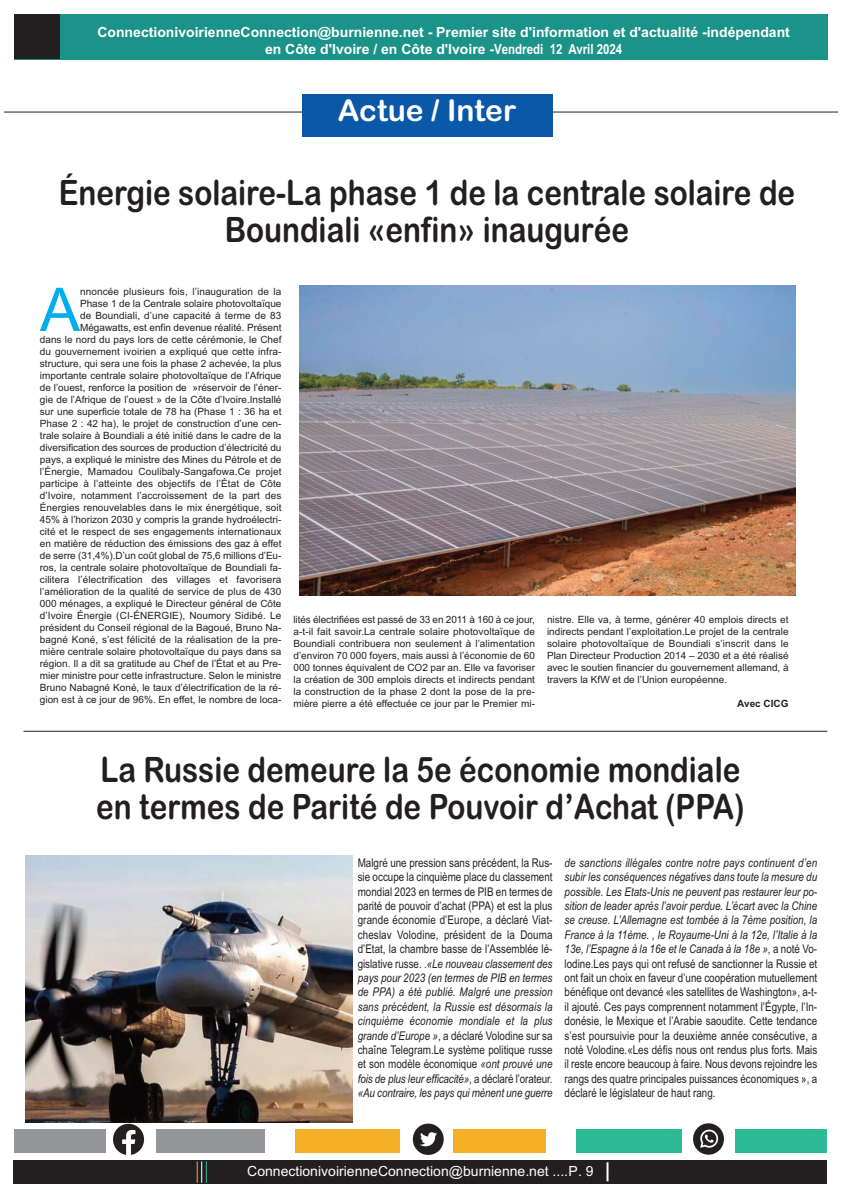
<style>
.page{position:relative;width:842px;height:1191px;background:#fff}
.page>*{position:absolute;margin:0;border:0;box-sizing:border-box;transform-origin:0 0}
.t1{font:60.2px "Arial";color:#00aeef}
.t2{font:35px/37px "Arial Rounded MT Bold";color:#231f20;text-align:center;scale:.85 1}
.t3{font:30px "Arial Rounded MT Bold";color:#fff}
.t4{font:700 14px/16.8px "Arial";color:#fff;text-align:center}
.t5{font:14px "Arial";color:#fff}
.t6{font:12px/14.4px "Arial Narrow";color:#231f20;text-align:justify}
.t7{font:10px/12px "Arial";color:#231f20;text-align:justify}
.t8{font:700 10px "Arial";color:#231f20}
.s1{font-family:"Arial Narrow"}
.s2{font-style:italic}
</style>
<div class="page">
<hr style="left:4px;top:111px;width:834px;height:1px;background:#231f20">
<div style="left:14px;top:14px;width:814px;height:46px;background:#1b9388"></div>
<div style="left:14px;top:14px;width:46px;height:45px;background:#231f20"></div>
<div style="left:302px;top:94px;width:250px;height:42px;background:#0a58a8"></div>
<div style="left:14px;top:1129px;width:250px;height:23px;background:#939598"></div>
<div style="left:295px;top:1129px;width:251px;height:23px;background:#f3b027"></div>
<div style="left:576px;top:1129px;width:251px;height:23px;background:#2cbb96"></div>
<div style="left:14px;top:1160px;width:813px;height:23px;background:#231f20"></div>
<img style="left:107px;top:1122px;width:48px;height:33px">
<img style="left:401px;top:1123px;width:51px;height:32px">
<img style="left:682px;top:1123px;width:52px;height:32px">
<svg style="left:197px;top:1161px;width:10px;height:21px"></svg>
<svg style="left:606px;top:1162px;width:2px;height:19px"></svg>
<img style="left:299px;top:285px;width:496px;height:310px">
<hr style="left:23px;top:730px;width:804px;height:1px;background:#231f20">
<img style="left:25px;top:856px;width:328px;height:266px">
<h3 class="t4" style="left:97px;top:24px;width:694px">ConnectionivoirienneConnection@burnienne.net - Premier site d'information et d'actualité -indépendant en Côte d'Ivoire / en Côte d'Ivoire -<span class="s1">Vendredi 12 Avril 2024</span></h3>
<h3 class="t3" style="left:338px;top:93px;width:180px">Actue / Inter</h3>
<h2 class="t2" style="left:59px;top:174px;width:868px">Énergie solaire-La phase 1 de la centrale solaire de<br>Boundiali «enfin» inaugurée</h2>
<p class="t7" style="left:40px;top:285px;width:243px;text-align:right">nnoncée plusieurs fois, l’inauguration de la<br>Phase 1 de la Centrale solaire photovoltaïque<br>de Boundiali, d’une capacité à terme de 83<br>Mégawatts, est enfin devenue réalité. Présent<br>dans le nord du pays lors de cette cérémonie, le Chef du gouvernement ivoirien a expliqué que cette infra&shy;structure, qui sera une fois la phase 2 achevée, la plus importante centrale solaire photovoltaïque de l’Afrique de l’ouest, renforce la position de »réservoir de l’éner&shy;gie de l’Afrique de l’ouest » de la Côte d’Ivoire.Installé sur une superficie totale de 78 ha (Phase 1 : 36 ha et Phase 2 : 42 ha), le projet de construction d’une cen&shy;trale solaire à Boundiali a été initié dans le cadre de la diversification des sources de production d’électricité du pays, a expliqué le ministre des Mines du Pétrole et de l’Énergie, Mamadou Coulibaly-Sangafowa.Ce projet participe à l’atteinte des objectifs de l’État de Côte d’Ivoire, notamment l’accroissement de la part des Énergies renouvelables dans le mix énergétique, soit 45% à l’horizon 2030 y compris la grande hydroélectri&shy;cité et le respect de ses engagements internationaux en matière de réduction des émissions des gaz à effet de serre (31,4%).D’un coût global de 75,6 millions d’Eu&shy;ros, la centrale solaire photovoltaïque de Boundiali fa&shy;cilitera l’électrification des villages et favorisera l’amélioration de la qualité de service de plus de 430<br>000 ménages, a expliqué le Directeur général de Côte d’Ivoire Énergie (CI-ÉNERGIE), Noumory Sidibé. Le président du Conseil régional de la Bagoué, Bruno Na&shy;bagné Koné, s’est félicité de la réalisation de la pre&shy;mière centrale solaire photovoltaïque du pays dans sa région. Il a dit sa gratitude au Chef de l’État et au Pre&shy;mier ministre pour cette infrastructure. Selon le ministre Bruno Nabagné Koné, le taux d’électrification de la ré&shy;gion est à ce jour de 96%. En effet, le nombre de loca-</p>
<h1 class="t1" style="left:40px;top:275px;width:42px">A</h1>
<p class="t7" style="left:293px;top:613px;width:243px">lités électrifiées est passé de 33 en 2011 à 160 à ce jour, a-t-il fait savoir.La centrale solaire photovoltaïque de Boundiali contribuera non seulement à l’alimentation d’environ 70 000 foyers, mais aussi à l’économie de 60<br>000 tonnes équivalent de CO2 par an. Elle va favoriser la création de 300 emplois directs et indirects pendant la construction de la phase 2 dont la pose de la pre&shy;mière pierre a été effectuée ce jour par le Premier mi-</p>
<p class="t7" style="left:547px;top:613px;width:243px">nistre. Elle va, à terme, générer 40 emplois directs et indirects pendant l’exploitation.Le projet de la centrale solaire photovoltaïque de Boundiali s’inscrit dans le Plan Directeur Production 2014 – 2030 et a été réalisé avec le soutien financier du gouvernement allemand, à travers la KfW et de l’Union européenne.</p>
<p class="t8" style="left:737px;top:697px;width:53px">Avec CICG</p>
<h2 class="t2" style="left:96px;top:751px;width:764px;text-align:left">La Russie demeure la 5e économie mondiale en termes de Parité de Pouvoir d’Achat (PPA)</h2>
<p class="t6" style="left:358px;top:855px;width:196px">Malgré une pression sans précédent, la Rus&shy;sie occupe la cinquième place du classement mondial 2023 en termes de PIB en termes de parité de pouvoir d’achat (PPA) et est la plus grande économie d’Europe, a déclaré Viat&shy;cheslav Volodine, président de la Douma d’Etat, la chambre basse de l’Assemblée lé&shy;gislative russe. .<span class="s2">«Le nouveau classement des pays pour 2023 (en termes de PIB en termes de PPA) a été publié. Malgré une pression sans précédent, la Russie est désormais la cinquième économie mondiale et la plus grande d’Europe »</span>, a déclaré Volodine sur sa chaîne Telegram.Le système politique russe et son modèle économique <span class="s2">«ont prouvé une fois de plus leur efficacité»</span>, a déclaré l’orateur. <span class="s2">«Au contraire, les pays qui mènent une guerre</span></p>
<p class="t6" style="left:565px;top:855px;width:254px"><span class="s2">de sanctions illégales contre notre pays continuent d’en subir les conséquences négatives dans toute la mesure du possible. Les Etats-Unis ne peuvent pas restaurer leur po&shy;sition de leader après l’avoir perdue. L’écart avec la Chine se creuse. L’Allemagne est tombée à la 7ème position, la France à la 11ème. , le Royaume-Uni à la 12e, l’Italie à la 13e, l’Espagne à la 16e et le Canada à la 18e »</span>, a noté Vo&shy;lodine.Les pays qui ont refusé de sanctionner la Russie et ont fait un choix en faveur d’une coopération mutuellement bénéfique ont devancé «les satellites de Washington», a-t&shy;il ajouté. Ces pays comprennent notamment l’Égypte, l’In&shy;donésie, le Mexique et l’Arabie saoudite. Cette tendance s’est poursuivie pour la deuxième année consécutive, a noté Volodine.«Les défis nous ont rendus plus forts. Mais il reste encore beaucoup à faire. Nous devons rejoindre les rangs des quatre principales puissances économiques », a déclaré le législateur de haut rang.</p>
<h3 class="t5" style="left:247px;top:1162px;width:348px">ConnectionivoirienneConnection@burnienne.net ....P. 9</h3>
</div>
